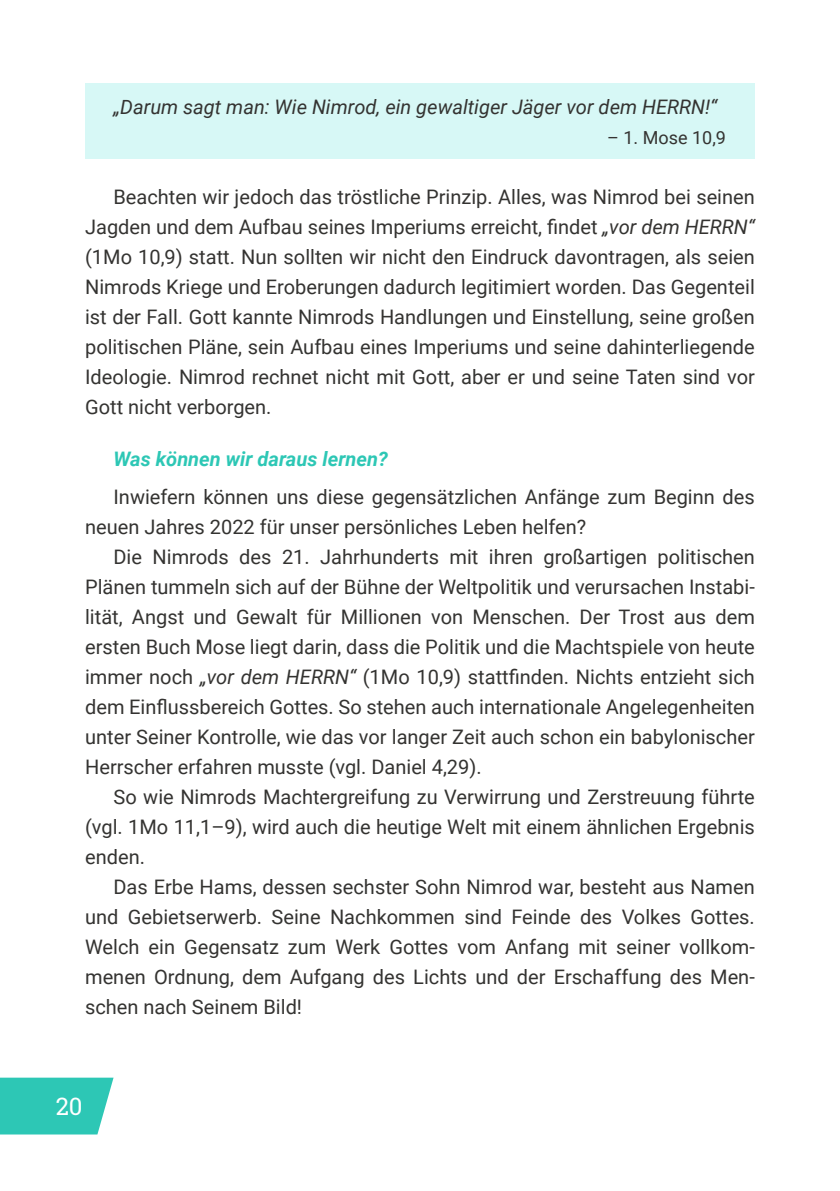
<style>
.page{position:relative;width:840px;height:1191px;background:#fff}
.page>*{position:absolute;margin:0;border:0;box-sizing:border-box;transform-origin:0 0}
.t1{font:24px "Roboto Slab";color:#fff}
.t2{font:20px/30px "Roboto";color:#343331;text-align:justify}
.t3{font:italic 20px "Roboto";color:#343331}
.t4{font:italic 700 20px "Roboto";color:#2dc7b5}
.t5{font:18px "Roboto";color:#343331}
.s1{font-style:italic}
</style>
<div class="page">
<svg style="left:0;top:1077px;width:113px;height:57px;background:#3dcbba"></svg>
<div style="left:85px;top:83px;width:669px;height:75px;background:#d7f8f6"></div>
<p class="t3" style="left:113px;top:99px;width:605px">„Darum sagt man: Wie Nimrod, ein gewaltiger Jäger vor dem HERRN!“</p>
<p class="t5" style="left:607px;top:130px;width:120px">– 1. Mose 10,9</p>
<p class="t2" style="left:85px;top:184px;width:670px;text-indent:28px">Beachten wir jedoch das tröstliche Prinzip. Alles, was Nimrod bei seinen Jagden und dem Aufbau seines Imperiums erreicht, findet <span class="s1">„vor dem HERRN“ </span>(1Mo 10,9) statt. Nun sollten wir nicht den Eindruck davontragen, als seien Nimrods Kriege und Eroberungen dadurch legitimiert worden. Das Gegenteil ist der Fall. Gott kannte Nimrods Handlungen und Einstellung, seine großen politischen Pläne, sein Aufbau eines Imperiums und seine dahinterliegende Ideologie. Nimrod rechnet nicht mit Gott, aber er und seine Taten sind vor Gott nicht verborgen.</p>
<p class="t4" style="left:113px;top:451px;width:276px">Was können wir daraus lernen?</p>
<p class="t2" style="left:85px;top:484px;width:670px;text-indent:28px">Inwiefern können uns diese gegensätzlichen Anfänge zum Beginn des neuen Jahres 2022 für unser persönliches Leben helfen?</p>
<p class="t2" style="left:85px;top:544px;width:670px;text-indent:28px">Die Nimrods des 21. Jahrhunderts mit ihren großartigen politischen Plänen tummeln sich auf der Bühne der Weltpolitik und verursachen Instabi‐ lität, Angst und Gewalt für Millionen von Menschen. Der Trost aus dem ersten Buch Mose liegt darin, dass die Politik und die Machtspiele von heute immer noch <span class="s1">„vor dem HERRN“</span> (1Mo 10,9) stattfinden. Nichts entzieht sich dem Einflussbereich Gottes. So stehen auch internationale Angelegenheiten unter Seiner Kontrolle, wie das vor langer Zeit auch schon ein babylonischer Herrscher erfahren musste (vgl. Daniel 4,29).</p>
<p class="t2" style="left:85px;top:784px;width:670px;text-indent:28px">So wie Nimrods Machtergreifung zu Verwirrung und Zerstreuung führte (vgl. 1Mo 11,1–9), wird auch die heutige Welt mit einem ähnlichen Ergebnis enden.</p>
<p class="t2" style="left:85px;top:874px;width:670px;text-indent:28px">Das Erbe Hams, dessen sechster Sohn Nimrod war, besteht aus Namen und Gebietserwerb. Seine Nachkommen sind Feinde des Volkes Gottes.<br>Welch ein Gegensatz zum Werk Gottes vom Anfang mit seiner vollkom‐ menen Ordnung, dem Aufgang des Lichts und der Erschaffung des Men‐ schen nach Seinem Bild!</p>
<p class="t1" style="left:56px;top:1089px;width:28px">20</p>
</div>
